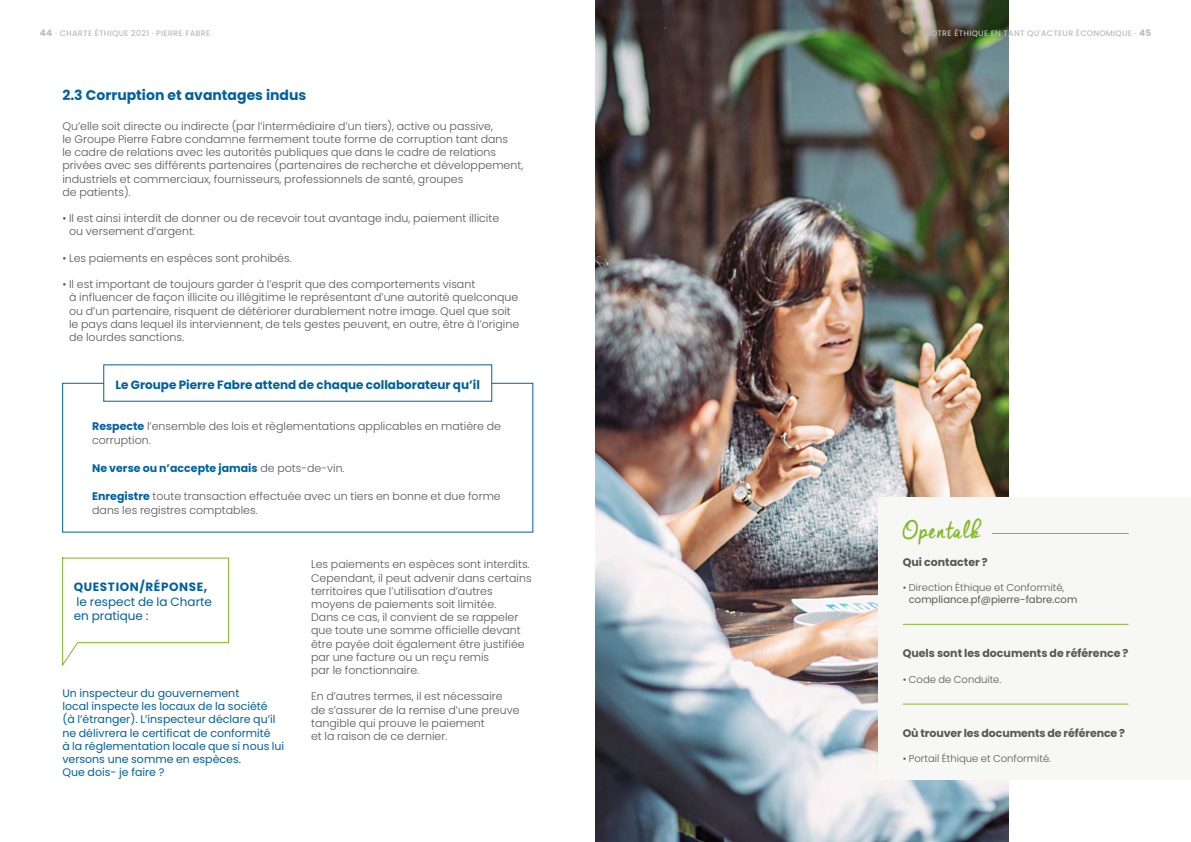
<style>
.page{position:relative;width:1191px;height:842px;background:#fff}
.page>*{position:absolute;margin:0;border:0;box-sizing:border-box;transform-origin:0 0}
.t1{font:30px "Cheddar Jack";letter-spacing:.005em;color:#80ba27}
.t2{font:700 14px "Poppins";color:#0061a1}
.t3{font:700 12px "Poppins";color:#0061a1}
.t4{font:12px/14.4px "Poppins";color:#0061a1}
.t5{font:700 12px "Poppins";letter-spacing:.05em;color:#0061a1}
.t6{font:300 11px/13.2px "Poppins";color:#575756}
.t7{font:11px/13.2px "Poppins";color:#0061a1}
.t8{font:700 11px "Poppins";color:#575756}
.t9{font:700 11px "Poppins";color:#0061a1}
.t10{font:300 10px "Poppins";color:#575756}
.t11{font:10px "Poppins";color:#575756}
.t12{font:500 8px "Poppins";letter-spacing:.03em;color:#bcbcbc}
.s1{font-weight:700;font-size:9px}
.s2{font-weight:700;color:#0061a1}
.s3{font-weight:300;color:#575756}
</style>
<div class="page">
<svg style="left:62px;top:556px;width:167px;height:110px"></svg>
<img style="left:595px;top:0;width:413px;height:842px">
<div style="left:878px;top:497px;width:313px;height:283px;background:#f7f8f6"></div>
<hr style="left:992px;top:533px;width:136px;height:1px;background:#80ba27">
<hr style="left:902px;top:624px;width:226px;height:1px;background:#80ba27">
<hr style="left:902px;top:704px;width:226px;height:1px;background:#80ba27">
<p class="t12" style="left:40px;top:29px;width:172px"><span class="s1">44</span> · CHARTE ÉTHIQUE 2021 · PIERRE FABRE</p>
<p class="t12" style="left:925px;top:29px;width:228px">NOTRE ÉTHIQUE EN TANT QU'ACTEUR ÉCONOMIQUE · <span class="s1">45</span></p>
<p class="t2" style="left:62px;top:87px;width:245px">2.3 Corruption et avantages indus</p>
<p class="t6" style="left:62px;top:119px;width:462px">Qu’elle soit directe ou indirecte (par l’intermédiaire d’un tiers), active ou passive,<br>le Groupe Pierre Fabre condamne fermement toute forme de corruption tant dans<br>le cadre de relations avec les autorités publiques que dans le cadre de relations privées avec ses différents partenaires (partenaires de recherche et développement, industriels et commerciaux, fournisseurs, professionnels de santé, groupes<br>de patients).</p>
<p class="t6" style="left:69px;top:212px;width:431px;text-indent:-7px">• Il est ainsi interdit de donner ou de recevoir tout avantage indu, paiement illicite ou versement d’argent.</p>
<p class="t6" style="left:62px;top:251px;width:231px">• Les paiements en espèces sont prohibés.</p>
<p class="t6" style="left:69px;top:278px;width:451px;text-indent:-7px">• Il est important de toujours garder à l’esprit que des comportements visant<br>à influencer de façon illicite ou illégitime le représentant d’une autorité quelconque ou d’un partenaire, risquent de détériorer durablement notre image. Quel que soit le pays dans lequel ils interviennent, de tels gestes peuvent, en outre, être à l’origine de lourdes sanctions.</p>
<p class="t3" style="left:115px;top:378px;width:366px">Le Groupe Pierre Fabre attend de chaque collaborateur qu’il</p>
<p class="t6" style="left:92px;top:419px;width:410px;line-height:14px"><span class="s2">Respecte</span> l’ensemble des lois et règlementations applicables en matière de corruption.</p>
<p class="t9" style="left:92px;top:461px;width:254px">Ne verse ou n’accepte jamais <span class="s3">de pots-de-vin.</span></p>
<p class="t6" style="left:92px;top:489px;width:410px;line-height:14px"><span class="s2">Enregistre</span> toute transaction effectuée avec un tiers en bonne et due forme dans les registres comptables.</p>
<p class="t5" style="left:74px;top:580px;width:135px">QUESTION/RÉPONSE,</p>
<p class="t4" style="left:74px;top:594px;width:140px">le respect de la Charte en pratique :</p>
<p class="t7" style="left:62px;top:687px;width:223px">Un inspecteur du gouvernement<br>local inspecte les locaux de la société<br>(à l’étranger). L’inspecteur déclare qu’il ne délivrera le certificat de conformité<br>à la réglementation locale que si nous lui versons une somme en espèces.<br>Que dois- je faire ?</p>
<p class="t6" style="left:311px;top:558px;width:222px">Les paiements en espèces sont interdits.<br>Cependant, il peut advenir dans certains territoires que l’utilisation d’autres moyens de paiements soit limitée.<br>Dans ce cas, il convient de se rappeler que toute une somme officielle devant être payée doit également être justifiée par une facture ou un reçu remis<br>par le fonctionnaire.</p>
<p class="t6" style="left:311px;top:690px;width:210px">En d’autres termes, il est nécessaire de s’assurer de la remise d’une preuve tangible qui prouve le paiement<br>et la raison de ce dernier.</p>
<h1 class="t1" style="left:902px;top:513px;width:81px">Opentalk</h1>
<p class="t8" style="left:902px;top:555px;width:87px">Qui contacter ?</p>
<p class="t10" style="left:902px;top:581px;width:163px">• Direction Éthique et Conformité,</p>
<p class="t11" style="left:909px;top:593px;width:170px">compliance.pf@pierre-fabre.com</p>
<p class="t8" style="left:902px;top:647px;width:227px">Quels sont les documents de référence ?</p>
<p class="t10" style="left:902px;top:673px;width:100px">• Code de Conduite.</p>
<p class="t8" style="left:902px;top:726px;width:224px">Où trouver les documents de référence ?</p>
<p class="t10" style="left:902px;top:752px;width:150px">• Portail Éthique et Conformité.</p>
</div>
